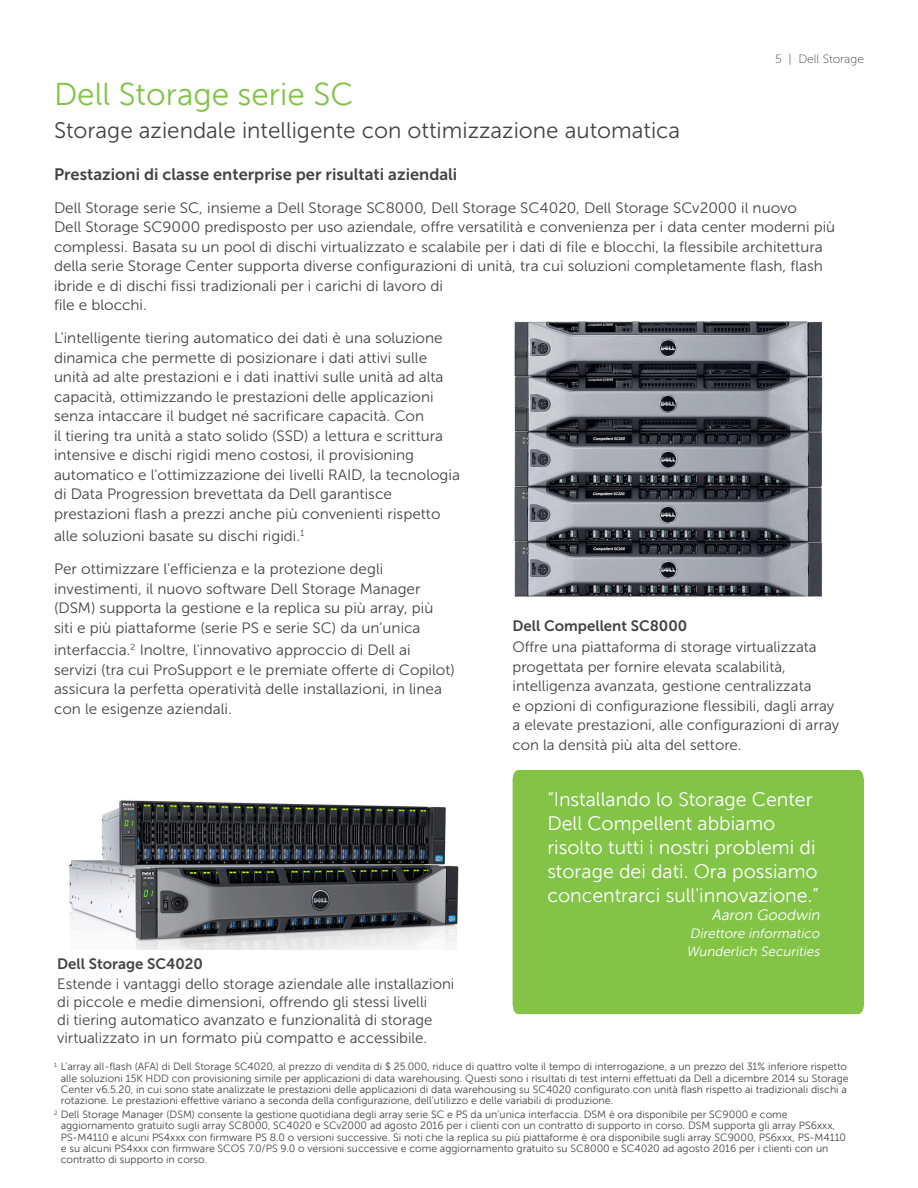
<style>
.page{position:relative;width:918px;height:1188px;background:#fff}
.page>*{position:absolute;margin:0;border:0;box-sizing:border-box;transform-origin:0 0}
.Header_Level_2{font:31.5px "Museo Sans For Dell";color:#83c447}
.Header_Level_2_Subhe{font:22.5px "Museo Sans For Dell 300";color:#444}
.Quote_white{font:19.5px/24px "Museo Sans For Dell";color:#fff}
.Header_level_3{font:16.5px "Museo Sans For Dell 700";color:#444}
.Paragraph_3{font:15px/19.5px "Museo Sans For Dell 300";color:#444}
.Header_level_4_copy{font:15px/19.5px "Museo Sans For Dell 300";color:#444}
.Header_level_4{font:15px "Museo Sans For Dell 700";color:#444}
.Quote_person_white{font:italic 15px "Museo Sans For Dell";color:#fff}
.Quote_person_white-2{font:italic 13.5px "Museo Sans For Dell";color:#fff}
.Page_number{font:12px "Museo Sans For Dell 100";color:#444}
.Footnote{font:10.5px/11.2px "Museo Sans For Dell";color:#444}
</style>
<div class="page">
<img style="left:514px;top:321px;width:309px;height:276px">
<div style="left:513px;top:770px;width:351px;height:244px;background:#83c447"></div>
<img style="left:69px;top:800px;width:390px;height:149px">
<p class="Page_number" style="left:775px;top:53px;width:90px">5 | Dell Storage</p>
<p class="Header_Level_2" style="left:54px;top:77px;width:301px">Dell Storage serie SC</p>
<p class="Header_Level_2_Subhe" style="left:54px;top:119px;width:628px">Storage aziendale intelligente con ottimizzazione automatica</p>
<p class="Header_level_3" style="left:54px;top:165px;width:405px">Prestazioni di classe enterprise per risultati aziendali</p>
<p class="Paragraph_3" style="left:54px;top:198px;width:783px">Dell Storage serie SC, insieme a Dell Storage SC8000, Dell Storage SC4020, Dell Storage SCv2000 il nuovo<br>Dell Storage SC9000 predisposto per uso aziendale, offre versatilità e convenienza per i data center moderni più complessi. Basata su un pool di dischi virtualizzato e scalabile per i dati di file e blocchi, la flessibile architettura della serie Storage Center supporta diverse configurazioni di unità, tra cui soluzioni completamente flash, flash ibride e di dischi fissi tradizionali per i carichi di lavoro di<br>file e blocchi.</p>
<p class="Paragraph_3" style="left:54px;top:328px;width:408px">L'intelligente tiering automatico dei dati è una soluzione dinamica che permette di posizionare i dati attivi sulle unità ad alte prestazioni e i dati inattivi sulle unità ad alta capacità, ottimizzando le prestazioni delle applicazioni senza intaccare il budget né sacrificare capacità. Con<br>il tiering tra unità a stato solido (SSD) a lettura e scrittura intensive e dischi rigidi meno costosi, il provisioning automatico e l'ottimizzazione dei livelli RAID, la tecnologia di Data Progression brevettata da Dell garantisce prestazioni flash a prezzi anche più convenienti rispetto</p>
<p class="Paragraph_3" style="left:54px;top:526px;width:252px">alle soluzioni basate su dischi rigidi.<sup>1</sup></p>
<p class="Paragraph_3" style="left:54px;top:559px;width:381px">Per ottimizzare l'efficienza e la protezione degli investimenti, il nuovo software Dell Storage Manager (DSM) supporta la gestione e la replica su più array, più siti e più piattaforme (serie PS e serie SC) da un'unica</p>
<p class="Paragraph_3" style="left:54px;top:640px;width:402px">interfaccia.<sup>2</sup> Inoltre, l'innovativo approccio di Dell ai servizi (tra cui ProSupport e le premiate offerte di Copilot) assicura la perfetta operatività delle installazioni, in linea con le esigenze aziendali.</p>
<p class="Header_level_4" style="left:513px;top:618px;width:176px">Dell Compellent SC8000</p>
<p class="Header_level_4_copy" style="left:513px;top:638px;width:328px">Offre una piattaforma di storage virtualizzata progettata per fornire elevata scalabilità, intelligenza avanzata, gestione centralizzata<br>e opzioni di configurazione flessibili, dagli array a elevate prestazioni, alle configurazioni di array con la densità più alta del settore.</p>
<p class="Header_level_4" style="left:57px;top:956px;width:147px">Dell Storage SC4020</p>
<p class="Header_level_4_copy" style="left:57px;top:975px;width:399px;line-height:18px">Estende i vantaggi dello storage aziendale alle installazioni di piccole e medie dimensioni, offrendo gli stessi livelli<br>di tiering automatico avanzato e funzionalità di storage virtualizzato in un formato più compatto e accessibile.</p>
<p class="Quote_white" style="left:547px;top:788px;width:273px">“Installando lo Storage Center<br>Dell Compellent abbiamo risolto tutti i nostri problemi di storage dei dati. Ora possiamo concentrarci sull'innovazione.”</p>
<p class="Quote_person_white" style="left:712px;top:907px;width:112px">Aaron Goodwin</p>
<p class="Quote_person_white-2" style="left:690px;top:926px;width:134px">Direttore informatico</p>
<p class="Quote_person_white-2" style="left:687px;top:944px;width:137px">Wunderlich Securities</p>
<p class="Footnote" style="left:61px;top:1061px;width:789px;text-indent:-7px"><sup>1</sup> L'array all-flash (AFA) di Dell Storage SC4020, al prezzo di vendita di $ 25.000, riduce di quattro volte il tempo di interrogazione, a un prezzo del 31% inferiore rispetto alle soluzioni 15K HDD con provisioning simile per applicazioni di data warehousing. Questi sono i risultati di test interni effettuati da Dell a dicembre 2014 su Storage Center v6.5.20, in cui sono state analizzate le prestazioni delle applicazioni di data warehousing su SC4020 configurato con unità flash rispetto ai tradizionali dischi a rotazione. Le prestazioni effettive variano a seconda della configurazione, dell'utilizzo e delle variabili di produzione.</p>
<p class="Footnote" style="left:61px;top:1109px;width:787px;text-indent:-7px"><sup>2</sup> Dell Storage Manager (DSM) consente la gestione quotidiana degli array serie SC e PS da un'unica interfaccia. DSM è ora disponibile per SC9000 e come aggiornamento gratuito sugli array SC8000, SC4020 e SCv2000 ad agosto 2016 per i clienti con un contratto di supporto in corso. DSM supporta gli array PS6xxx, PS-M4110 e alcuni PS4xxx con firmware PS 8.0 o versioni successive. Si noti che la replica su più piattaforme è ora disponibile sugli array SC9000, PS6xxx, PS-M4110 e su alcuni PS4xxx con firmware SCOS 7.0/PS 9.0 o versioni successive e come aggiornamento gratuito su SC8000 e SC4020 ad agosto 2016 per i clienti con un contratto di supporto in corso.</p>
</div>
